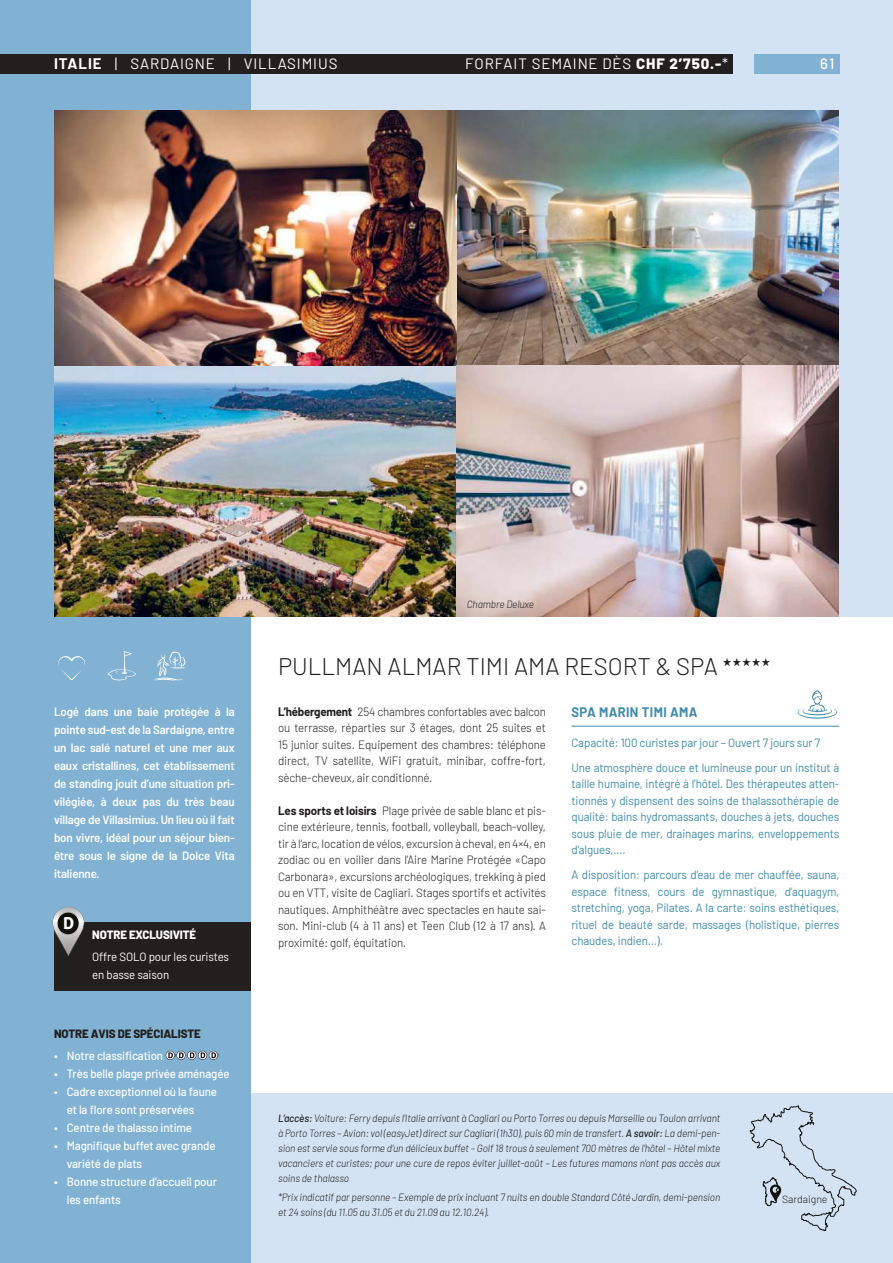
<style>
.page{position:relative;width:893px;height:1263px;background:#fff}
.page>*{position:absolute;margin:0;border:0;box-sizing:border-box;transform-origin:0 0}
.t1{font:300 24px "Barlow";color:#221f1f}
.t2{font:700 17.55px "Vista Sans OT";color:#fff}
.t3{font:15px "Barlow";letter-spacing:.06em;color:#fff}
.t4{font:500 15px "Barlow";color:#fff}
.t5{font:700 13.5px "Barlow";letter-spacing:.03em;color:#408cab;scale:.96 1}
.t6{font:300 12px/16.5px "Barlow";letter-spacing:-.01em;color:#221f1f;text-align:justify;scale:.96 1}
.t7{font:12px/16.5px "Barlow";letter-spacing:-.01em;color:#408cab;text-align:justify;scale:.96 1}
.t8{font:600 12px/18px "Barlow";letter-spacing:-.01em;color:#fff;text-align:justify;scale:.96 1}
.t9{font:500 12px/18px "Barlow";letter-spacing:-.01em;color:#fff;scale:.96 1}
.t10{font:12px/18px "Barlow";letter-spacing:-.01em;color:#fff;scale:.96 1}
.t11{font:800 12px "Barlow";letter-spacing:-.01em;color:#221f1f;scale:.96 1}
.t12{font:800 12px "Barlow";letter-spacing:-.01em;color:#fff;scale:.96 1}
.t13{font:italic 300 10.5px/15px "Barlow";letter-spacing:-.01em;color:#221f1f;text-align:justify;scale:.96 1}
.t14{font:300 10.5px "Barlow";color:#221f1f}
.s1{font-weight:700}
.s2{font-weight:800}
.s3{font-weight:500}
</style>
<div class="page">
<div style="left:234px;top:1093px;width:659px;height:170px;background:#d3e3f4"></div>
<div style="left:234px;top:0;width:659px;height:617px;background:#d3e3f4"></div>
<div style="left:0;top:0;width:251px;height:1263px;background:#82b2d3"></div>
<div style="left:754px;top:54px;width:85px;height:20px;background:#82b2d3"></div>
<div style="left:0;top:54px;width:732px;height:20px;background:#221f1f"></div>
<img style="left:457px;top:111px;width:382px;height:255px">
<img style="left:54px;top:366px;width:403px;height:251px">
<img style="left:54px;top:111px;width:403px;height:255px">
<img style="left:457px;top:366px;width:382px;height:251px">
<svg style="left:165px;top:1050px;width:54px;height:10px"></svg>
<hr style="left:571px;top:726px;width:268px;height:1px;background:#408cab">
<svg style="left:107px;top:651px;width:29px;height:29px"></svg>
<svg style="left:153px;top:652px;width:33px;height:29px"></svg>
<svg style="left:58px;top:656px;width:27px;height:24px"></svg>
<svg style="left:798px;top:690px;width:39px;height:29px"></svg>
<svg style="left:750px;top:1105px;width:107px;height:126px"></svg>
<div style="left:54px;top:923px;width:197px;height:68px;background:#221f1f"></div>
<svg style="left:52px;top:907px;width:34px;height:49px"></svg>
<p class="t3" style="left:54px;top:58px;width:285px"><span class="s1">ITALIE</span> | SARDAIGNE | VILLASIMIUS</p>
<p class="t3" style="left:465px;top:58px;width:264px">FORFAIT SEMAINE DÈS <span class="s2">CHF 2’750.-</span>*</p>
<p class="t4" style="left:820px;top:58px;width:16px">61</p>
<p class="t13" style="left:467px;top:597px;width:72px">Chambre Deluxe</p>
<p class="t8" style="left:54px;top:704px;width:190px">Logé dans une baie protégée à la pointe sud-est de la Sardaigne, entre un lac salé naturel et une mer aux eaux cristallines, cet établissement de standing jouit d’une situation pri&shy;vilégiée, à deux pas du très beau village de Villasimius. Un lieu où il fait bon vivre, idéal pour un séjour bien&shy;être sous le signe de la Dolce Vita italienne.</p>
<h2 class="t2" style="left:63px;top:913px;width:13px">D</h2>
<p class="t12" style="left:92px;top:928px;width:110px">NOTRE EXCLUSIVITÉ</p>
<p class="t10" style="left:92px;top:949px;width:144px">Offre SOLO pour les curistes en basse saison</p>
<p class="t11" style="left:54px;top:1027px;width:154px">NOTRE AVIS DE SPÉCIALISTE</p>
<p class="t9" style="left:54px;top:1048px;width:115px">• Notre classification</p>
<p class="t9" style="left:54px;top:1066px;width:184px">• Très belle plage privée aménagée</p>
<p class="t9" style="left:67px;top:1084px;width:158px;text-indent:-13px">• Cadre exceptionnel où la faune et la flore sont préservées</p>
<p class="t9" style="left:54px;top:1120px;width:145px">• Centre de thalasso intime</p>
<p class="t9" style="left:67px;top:1138px;width:157px;text-indent:-13px">• Magnifique buffet avec grande variété de plats</p>
<p class="t9" style="left:67px;top:1174px;width:158px;text-indent:-13px">• Bonne structure d’accueil pour les enfants</p>
<h1 class="t1" style="left:278px;top:656px;width:494px">PULLMAN ALMAR TIMI AMA RESORT &amp; SPA ★★★★★</h1>
<p class="t6" style="left:278px;top:704px;width:281px"><span class="s1">L’hébergement</span> 254 chambres confortables avec bal con ou terrasse, réparties sur 3 étages, dont 25 suites et 15 junior suites. Equipement des chambres: téléphone direct, TV satellite, WiFi gratuit, minibar, coffre-fort, sèche-cheveux, air conditionné.</p>
<p class="t6" style="left:278px;top:803px;width:281px"><span class="s1">Les sports et loisirs</span> Plage privée de sable blanc et pis&shy;cine extérieure, tennis, football, volleyball, beach-volley, tir à l’arc, location de vélos, excursion à cheval, en 4×4, en zodiac ou en voilier dans l’Aire Marine Protégée «Capo Carbonara», excursions archéologiques, trekking à pied ou en VTT, visite de Cagliari. Stages sportifs et activités nautiques. Amphithéâtre avec spectacles en haute sai&shy;son. Mini-club (4 à 11 ans) et Teen Club (12 à 17 ans). A proximité: golf, équitation.</p>
<p class="t5" style="left:571px;top:707px;width:133px">SPA MARIN TIMI AMA</p>
<p class="t7" style="left:571px;top:731px;width:281px;line-height:25px">Capacité: 100 curistes par jour – Ouvert 7 jours sur 7<br>Une atmosphère douce et lumineuse pour un institut à</p>
<p class="t7" style="left:571px;top:776px;width:281px">taille humaine, intégré à l’hôtel. Des thérapeutes atten&shy;tionnés y dispensent des soins de thalassothérapie de qualité: bains hydromassants, douches à jets, douches sous pluie de mer, drainages marins, enveloppements d’algues,….</p>
<p class="t7" style="left:571px;top:867px;width:281px">A disposition: parcours d’eau de mer chauffée, sauna, espace fitness, cours de gymnastique, d’aquagym, stretching, yoga, Pilates. A la carte: soins esthétiques, rituel de beauté sarde, massages (holistique, pierres chaudes, indien…).</p>
<p class="t13" style="left:278px;top:1111px;width:462px"><span class="s3">L’accès:</span> Voiture: Ferry depuis l’Italie arrivant à Cagliari ou Porto Torres ou depuis Marseille ou Toulon arrivant à Porto Torres – Avion: vol (easyJet) direct sur Cagliari (1h30), puis 60 min de transfert. <span class="s3">A savoir:</span> La demi-pen&shy;sion est servie sous forme d’un délicieux buffet – Golf 18 trous à seulement 700 mètres de l’hôtel – Hôtel mixte vacanciers et curistes; pour une cure de repos éviter juillet-août – Les futures mamans n’ont pas accès aux soins de thalasso</p>
<p class="t13" style="left:278px;top:1191px;width:462px">*Prix indicatif par personne – Exemple de prix incluant 7 nuits en double Standard Côté Jardin, demi-pension et 24 soins (du 11.05 au 31.05 et du 21.09 au 12.10.24).</p>
<p class="t14" style="left:782px;top:1195px;width:47px">Sardaigne</p>
</div>
